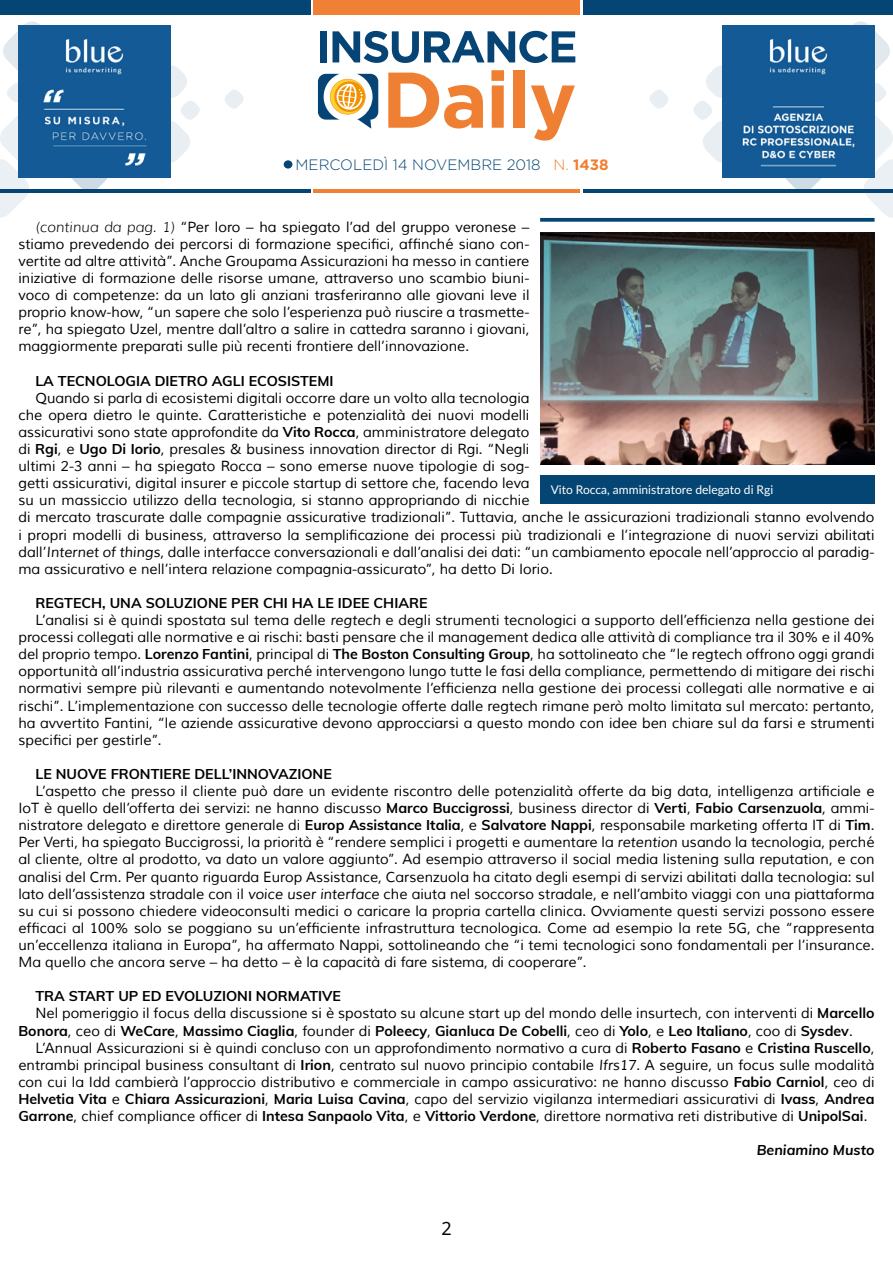
<style>
.page{position:relative;width:893px;height:1263px;background:#fff}
.page>*{position:absolute;margin:0;border:0;box-sizing:border-box;transform-origin:0 0}
.t1{font:18px "Noto Sans";color:#000}
.t2{font:300 15px "Gotham";color:#054573}
.t3{font:14.25px/17.1px "Muli";color:#000;text-align:justify}
.t4{font:700 14.25px "Muli";color:#000}
.t5{font:italic 700 14.25px "Muli";color:#000}
.t6{font:12px "Lato";color:#fff}
.s1{color:#f08033}
.s2{font-weight:700;color:#f08033}
.s3{font-weight:300;font-style:italic}
.s4{font-weight:700}
.s5{font-style:italic}
.s6{font-weight:400}
</style>
<div class="page">
<div style="left:583px;top:0;width:310px;height:15px;background:#054573"></div>
<div style="left:314px;top:0;width:266px;height:15px;background:#f08033"></div>
<hr style="left:583px;top:189px;width:310px;height:3px;background:#054573">
<hr style="left:314px;top:189px;width:266px;height:3px;background:#f08033">
<svg style="left:649px;top:90px;width:19px;height:19px"></svg>
<svg style="left:225px;top:90px;width:19px;height:19px"></svg>
<svg style="left:691px;top:21px;width:202px;height:201px"></svg>
<svg style="left:0;top:21px;width:202px;height:197px"></svg>
<svg style="left:318px;top:74px;width:60px;height:55px"></svg>
<svg style="left:388px;top:73px;width:95px;height:56px"></svg>
<svg style="left:491px;top:70px;width:13px;height:58px"></svg>
<div style="left:513px;top:70px;width:12px;height:58px;background:#ef7f32"></div>
<svg style="left:531px;top:85px;width:44px;height:56px"></svg>
<div style="left:320px;top:31px;width:7px;height:31px;background:#054474"></div>
<svg style="left:332px;top:31px;width:243px;height:32px"></svg>
<hr style="left:0;top:189px;width:310px;height:3px;background:#054573">
<div style="left:0;top:0;width:310px;height:15px;background:#054573"></div>
<img style="left:18px;top:26px;width:153px;height:152px">
<img style="left:722px;top:26px;width:152px;height:152px">
<div style="left:284px;top:160px;width:8px;height:9px;background:#054573;border-radius:50%"></div>
<img style="left:540px;top:232px;width:334px;height:232px">
<svg style="left:540px;top:218px;width:334px;height:4px"></svg>
<div style="left:540px;top:475px;width:334px;height:29px;background:#054573"></div>
<p class="t2" style="left:296px;top:157px;width:315px">MERCOLEDÌ 14 NOVEMBRE 2018 <span class="s1">N.</span> <span class="s2">1438</span></p>
<p class="t3" style="left:18px;top:218px;width:513px;text-indent:17px"><span class="s3">(continua da pag. 1)</span> “Per loro – ha spiegato l’ad del gruppo veronese – stiamo prevedendo dei percorsi di formazione specifici, affinché siano con&shy;vertite ad altre attività”. Anche Groupama Assicurazioni ha messo in cantiere iniziative di formazione delle risorse umane, attraverso uno scambio biuni&shy;voco di competenze: da un lato gli anziani trasferiranno alle giovani leve il proprio know-how, “un sapere che solo l’esperienza può riuscire a trasmette&shy;re”, ha spiegato Uzel, mentre dall’altro a salire in cattedra saranno i giovani, maggiormente preparati sulle più recenti frontiere dell’innovazione.</p>
<p class="t4" style="left:35px;top:370px;width:300px">LA TECNOLOGIA DIETRO AGLI ECOSISTEMI</p>
<p class="t3" style="left:18px;top:389px;width:858px;text-align:left;text-indent:17px">Quando si parla di ecosistemi digitali occorre dare un volto alla tecnologia<br>che opera dietro le quinte. Caratteristiche e potenzialità dei nuovi modelli<br>assicurativi sono state approfondite da <span class="s4">Vito Rocca</span>, amministratore delegato<br>di <span class="s4">Rgi</span>, e <span class="s4">Ugo Di Iorio</span>, presales &amp; business innovation director di Rgi. “Negli<br>ultimi 2-3 anni – ha spiegato Rocca – sono emerse nuove tipologie di sog-<br>getti assicurativi, digital insurer e piccole startup di settore che, facendo leva<br>su un massiccio utilizzo della tecnologia, si stanno appropriando di nicchie<br>di mercato trascurate dalle compagnie assicurative tradizionali”. Tuttavia, anche le assicurazioni tradizionali stanno evolvendo i propri modelli di business, attraverso la semplificazione dei processi più tradizionali e l’integrazione di nuovi servizi abilitati dall’<span class="s5">Internet of things</span>, dalle interfacce conversazionali e dall’analisi dei dati: “un cambiamento epocale nell’approccio al paradig&shy;ma assicurativo e nell’intera relazione compagnia-assicurato”, ha detto Di Iorio.</p>
<p class="t4" style="left:35px;top:592px;width:394px">REGTECH, UNA SOLUZIONE PER CHI HA LE IDEE CHIARE</p>
<p class="t3" style="left:35px;top:612px;width:841px">L’analisi si è quindi spostata sul tema delle <span class="s5">regtech</span> e degli strumenti tecnologici a supporto dell’efficienza nella gestione dei</p>
<p class="t3" style="left:18px;top:629px;width:858px">processi collegati alle normative e ai rischi: basti pensare che il management dedica alle attività di compliance tra il 30% e il 40%</p>
<p class="t3" style="left:18px;top:646px;width:858px">del proprio tempo. <span class="s4">Lorenzo Fantini</span>, principal di <span class="s4">The Boston Consulting Group</span>, ha sottolineato che “le regtech offrono oggi grandi</p>
<p class="t3" style="left:18px;top:663px;width:858px">opportunità all’industria assicurativa perché intervengono lungo tutte le fasi della compliance, permettendo di mitigare dei rischi</p>
<p class="t3" style="left:18px;top:680px;width:858px">normativi sempre più rilevanti e aumentando notevolmente l’efficienza nella gestione dei processi collegati alle normative e ai</p>
<p class="t3" style="left:18px;top:697px;width:858px">rischi”. L’implementazione con successo delle tecnologie offerte dalle regtech rimane però molto limitata sul mercato: pertanto,</p>
<p class="t3" style="left:18px;top:714px;width:858px">ha avvertito Fantini, “le aziende assicurative devono approcciarsi a questo mondo con idee ben chiare sul da farsi e strumenti</p>
<p class="t3" style="left:18px;top:731px;width:145px">specifici per gestirle”.</p>
<p class="t4" style="left:35px;top:763px;width:298px">LE NUOVE FRONTIERE DELL’INNOVAZIONE</p>
<p class="t3" style="left:18px;top:783px;width:858px;text-indent:17px">L’aspetto che presso il cliente può dare un evidente riscontro delle potenzialità offerte da big data, intelligenza artificiale e IoT è quello dell’offerta dei servizi: ne hanno discusso <span class="s4">Marco Buccigrossi</span>, business director di <span class="s4">Verti</span>, <span class="s4">Fabio Carsenzuola</span>, ammi&shy;nistratore delegato e direttore generale di <span class="s4">Europ Assistance Italia</span>, e <span class="s4">Salvatore Nappi</span>, responsabile marketing offerta IT di <span class="s4">Tim</span>.<br>Per Verti, ha spiegato Buccigrossi, la priorità è “rendere semplici i progetti e aumentare la <span class="s5">retention</span> usando la tecnologia, perché al cliente, oltre al prodotto, va dato un valore aggiunto”. Ad esempio attraverso il social media listening sulla reputation, e con analisi del Crm. Per quanto riguarda Europ Assistance, Carsenzuola ha citato degli esempi di servizi abilitati dalla tecnologia: sul lato dell’assistenza stradale con il <span class="s5">voice user interface</span> che aiuta nel soccorso stradale, e nell’ambito viaggi con una piattaforma su cui si possono chiedere videoconsulti medici o caricare la propria cartella clinica. Ovviamente questi servizi possono essere efficaci al 100% solo se poggiano su un’efficiente infrastruttura tecnologica. Come ad esempio la rete 5G, che “rappresenta un’eccellenza italiana in Europa”, ha affermato Nappi, sottolineando che “i temi tecnologici sono fondamentali per l’insurance.<br>Ma quello che ancora serve – ha detto – è la capacità di fare sistema, di cooperare”.</p>
<p class="t4" style="left:35px;top:986px;width:307px">TRA START UP ED EVOLUZIONI NORMATIVE</p>
<p class="t3" style="left:35px;top:1005px;width:841px">Nel pomeriggio il focus della discussione si è spostato su alcune start up del mondo delle insurtech, con interventi di <span class="s4">Marcello</span></p>
<p class="t4" style="left:18px;top:1020px;width:836px">Bonora<span class="s6">, ceo di</span> WeCare<span class="s6">,</span> Massimo Ciaglia<span class="s6">, founder di</span> Poleecy<span class="s6">,</span> Gianluca De Cobelli<span class="s6">, ceo di</span> Yolo<span class="s6">, e</span> Leo Italiano<span class="s6">, coo di</span> Sysdev<span class="s6">.</span></p>
<p class="t3" style="left:35px;top:1039px;width:841px">L’Annual Assicurazioni si è quindi concluso con un approfondimento normativo a cura di <span class="s4">Roberto Fasano</span> e <span class="s4">Cristina Ruscello</span>,</p>
<p class="t3" style="left:18px;top:1056px;width:858px">entrambi principal business consultant di <span class="s4">Irion</span>, centrato sul nuovo principio contabile <span class="s5">Ifrs17</span>. A seguire, un focus sulle modalità</p>
<p class="t3" style="left:18px;top:1073px;width:858px">con cui la Idd cambierà l’approccio distributivo e commerciale in campo assicurativo: ne hanno discusso <span class="s4">Fabio Carniol</span>, ceo di</p>
<p class="t4" style="left:18px;top:1088px;width:858px">Helvetia Vita <span class="s6">e</span> Chiara Assicurazioni<span class="s6">,</span> Maria Luisa Cavina<span class="s6">, capo del servizio vigilanza intermediari assicurativi di</span> Ivass<span class="s6">,</span> Andrea</p>
<p class="t3" style="left:18px;top:1108px;width:851px"><span class="s4">Garrone</span>, chief compliance officer di <span class="s4">Intesa Sanpaolo Vita</span>, e <span class="s4">Vittorio Verdone</span>, direttore normativa reti distributive di <span class="s4">UnipolSai</span>.</p>
<p class="t5" style="left:757px;top:1140px;width:119px">Beniamino Musto</p>
<p class="t6" style="left:551px;top:481px;width:224px">Vito Rocca, amministratore delegato di Rgi</p>
<p class="t1" style="left:441px;top:1216px;width:12px">2</p>
</div>
